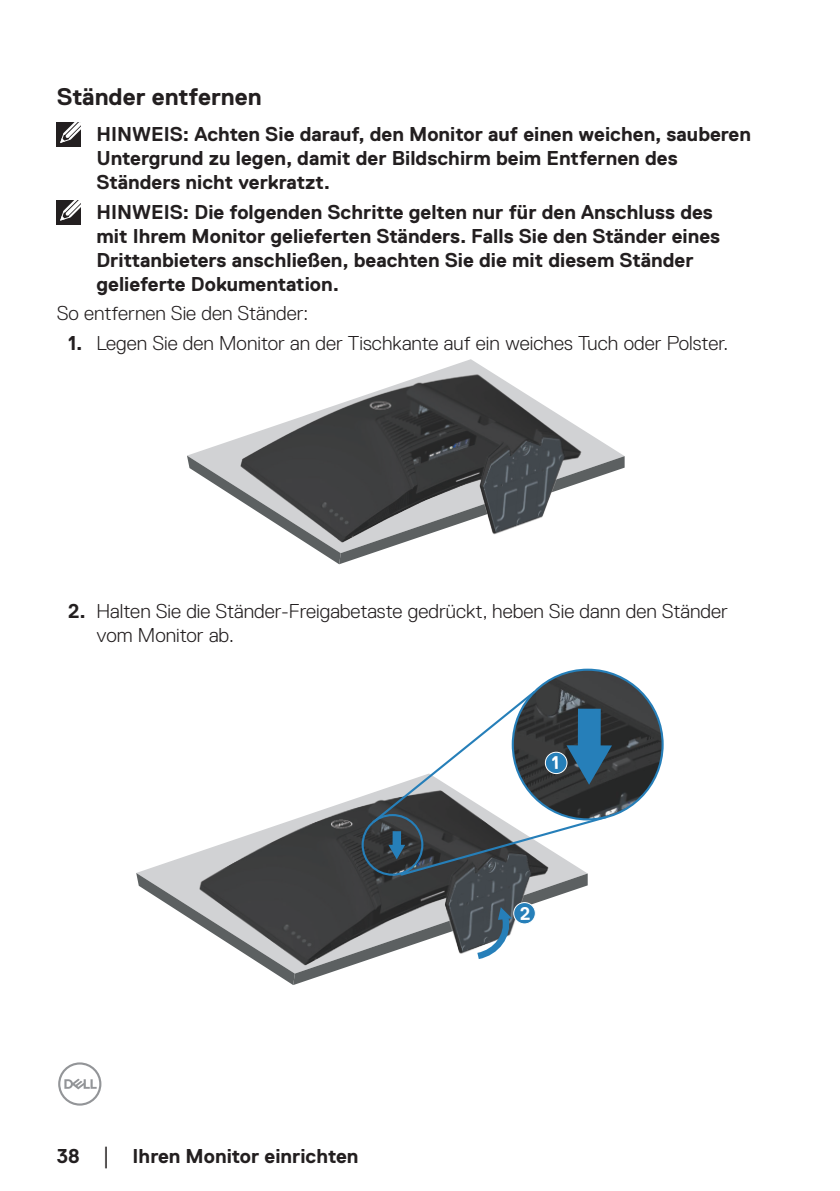
<style>
.page{position:relative;width:840px;height:1191px;background:#fff}
.page>*{position:absolute;margin:0;border:0;box-sizing:border-box;transform-origin:0 0}
.Head2{font:700 24px "Dell Replica";color:#231f20}
.text{font:700 20px/24px "Dell Replica";color:#231f20}
.text-2{font:300 20px/24px "Dell Replica";color:#231f20}
.s1{font-weight:700}
.s2{font-family:"Times New Roman";font-weight:400;font-size:18px}
</style>
<div class="page">
<svg style="left:58px;top:1062px;width:43px;height:43px"></svg>
<div style="left:57px;top:122px;width:24px;height:24px;background:#231f20"></div>
<svg style="left:60px;top:122px;width:21px;height:21px"></svg>
<div style="left:57px;top:200px;width:24px;height:24px;background:#231f20"></div>
<svg style="left:60px;top:200px;width:21px;height:21px"></svg>
<svg style="left:189px;top:359px;width:434px;height:96px"></svg>
<svg style="left:187px;top:455px;width:437px;height:109px"></svg>
<img style="left:235px;top:367px;width:354px;height:186px">
<img style="left:512px;top:669px;width:150px;height:150px;border-radius:75px">
<svg style="left:136px;top:688px;width:475px;height:297px"></svg>
<p class="Head2" style="left:57px;top:84px;width:206px">Ständer entfernen</p>
<p class="text" style="left:96px;top:122px;width:655px">HINWEIS: Achten Sie darauf, den Monitor auf einen weichen, sauberen<br>Untergrund zu legen, damit der Bildschirm beim Entfernen des<br>Ständers nicht verkratzt.</p>
<p class="text" style="left:96px;top:200px;width:624px">HINWEIS: Die folgenden Schritte gelten nur für den Anschluss des mit Ihrem Monitor gelieferten Ständers. Falls Sie den Ständer eines Drittanbieters anschließen, beachten Sie die mit diesem Ständer gelieferte Dokumentation.</p>
<p class="text-2" style="left:57px;top:301px;width:253px">So entfernen Sie den Ständer:</p>
<p class="text-2" style="left:68px;top:331px;width:661px"><span class="s1">1.</span> Legen Sie den Monitor an der Tischkante auf ein weiches Tuch oder Polster.</p>
<p class="text-2" style="left:96px;top:599px;width:632px;text-indent:-28px"><span class="s1">2.</span> Halten Sie die Ständer-Freigabetaste gedrückt, heben Sie dann den Ständer vom Monitor ab.</p>
<p class="text" style="left:57px;top:1143px;width:303px">38 <span class="s2">│</span> Ihren Monitor einrichten</p>
</div>
